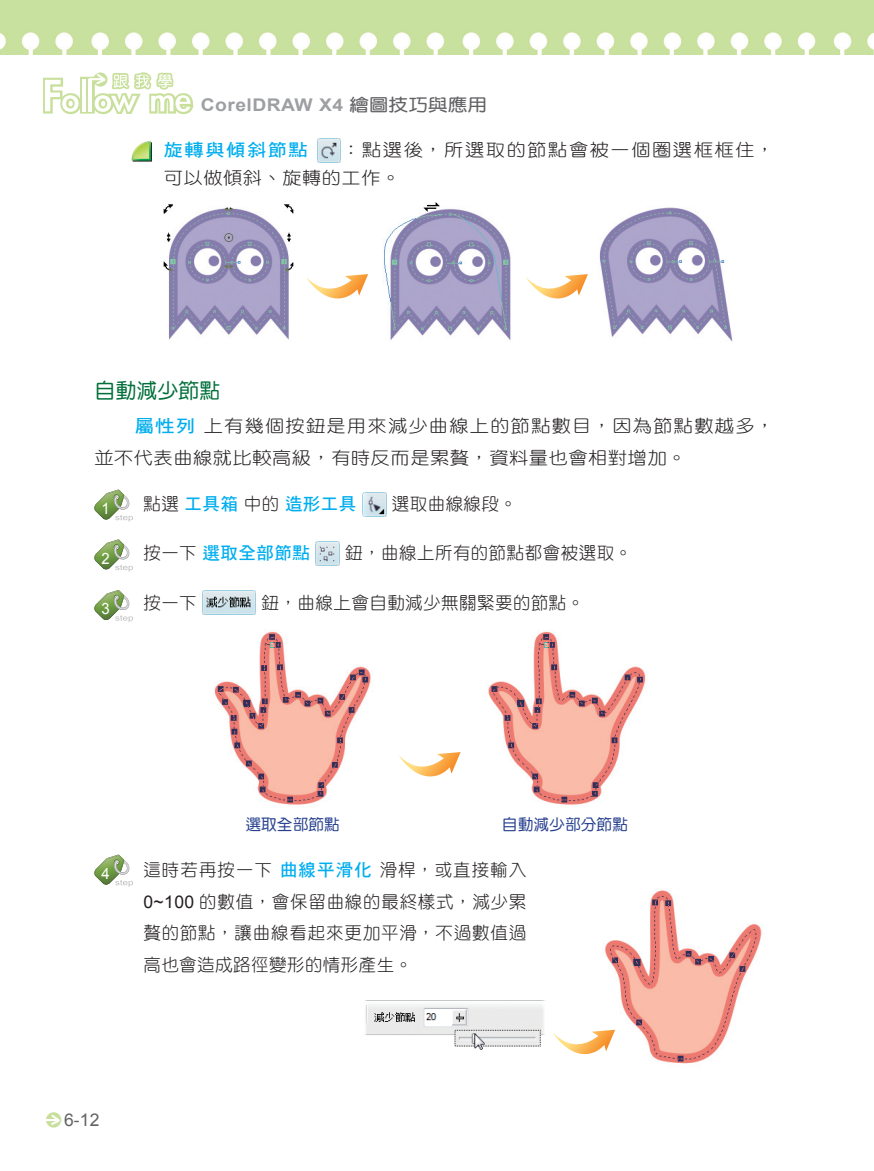
<style>
.page{position:relative;width:874px;height:1171px;background:#fff}
.page>*{position:absolute;margin:0;border:0;box-sizing:border-box;transform-origin:0 0}
.t1{font:21px "DF Yuan Std W5";color:#006f3a}
.t2{font:17.5px/31.5px "DF Yuan Std W3";letter-spacing:.025em;color:#231f20;text-align:justify}
.t3{font:17.5px/31.5px "DF Yuan Std W3";letter-spacing:.045em;color:#231f20;scale:1.1 1}
.t4{font:17.5px/28px "DF Yuan Std W3";letter-spacing:.08em;color:#231f20;scale:1.1 1}
.t5{font:17.5px "DF Hei Std W7";letter-spacing:.025em;color:#00aeef}
.t6{font:700 17.5px "Arial";letter-spacing:.025em;color:#9d9fa2;scale:1.1 1}
.t7{font:17.5px "DF Hei Std W7";letter-spacing:.08em;color:#00aeef;scale:1.1 1}
.t8{font:17.5px "Arial";color:#636366}
.t9{font:15.75px "DF Yuan Std W5";color:#253f8e}
.t10{font:15.58px "Arial";color:#fff;scale:.95 1}
.s1{font-family:"DF Yuan Std W7";font-weight:400;color:#636366}
.s2{font-family:"DF Hei Std W7";color:#00aeef}
.s3{font-family:"DF Yuan Std W3";color:#231f20}
.s4{font-family:"Arial"}
</style>
<div class="page">
<img style="left:0;top:0;width:873px;height:55px">
<svg style="left:43px;top:72px;width:150px;height:42px"></svg>
<div style="left:46px;top:1112px;width:15px;height:15px;background:#c8e09c;border-radius:50%"></div>
<svg style="left:46px;top:1115px;width:14px;height:10px"></svg>
<svg style="left:131px;top:141px;width:21px;height:21px"></svg>
<img style="left:317px;top:139px;width:24px;height:24px">
<img style="left:164px;top:204px;width:130px;height:136px">
<img style="left:384px;top:202px;width:127px;height:138px">
<img style="left:599px;top:207px;width:134px;height:135px">
<svg style="left:306px;top:274px;width:62px;height:25px"></svg>
<svg style="left:526px;top:274px;width:61px;height:25px"></svg>
<svg style="left:94px;top:489px;width:39px;height:33px"></svg>
<img style="left:362px;top:493px;width:24px;height:24px">
<svg style="left:94px;top:539px;width:39px;height:32px"></svg>
<img style="left:315px;top:542px;width:24px;height:24px">
<svg style="left:94px;top:590px;width:39px;height:32px"></svg>
<img style="left:202px;top:591px;width:54px;height:23px">
<img style="left:214px;top:631px;width:157px;height:174px">
<img style="left:488px;top:631px;width:158px;height:174px">
<svg style="left:399px;top:752px;width:61px;height:25px"></svg>
<svg style="left:94px;top:854px;width:39px;height:33px"></svg>
<img style="left:605px;top:890px;width:157px;height:174px">
<img style="left:365px;top:1005px;width:180px;height:44px">
<svg style="left:553px;top:1029px;width:62px;height:30px"></svg>
<p class="t6" style="left:200px;top:93px;width:262px">CorelDRAW X4 <span class="s1">繪圖技巧與應用</span></p>
<p class="t4" style="left:164px;top:135px;width:556px;text-indent:177px">：點選後，所選取的節點會被一個圈選框框住，可以做傾斜、旋轉的工作。</p>
<p class="t7" style="left:164px;top:140px;width:132px">旋轉與傾斜節點</p>
<p class="t1" style="left:94px;top:379px;width:127px">自動減少節點</p>
<p class="t3" style="left:94px;top:410px;width:619px;text-indent:40px"><span class="s2">屬性列</span>上有幾個按鈕是用來減少曲線上的節點數目，因為節點數越多，並不代表曲線就比較高級，有時反而是累贅，資料量也會相對增加。</p>
<p class="t10" style="left:101px;top:498px;width:10px">1</p>
<p class="t5" style="left:143px;top:494px;width:214px"><span class="s3">點選</span>工具箱<span class="s3">中的</span>造形工具</p>
<p class="t2" style="left:391px;top:487px;width:127px">選取曲線線段。</p>
<p class="t10" style="left:101px;top:548px;width:10px">2</p>
<p class="t5" style="left:143px;top:543px;width:168px"><span class="s3">按一下</span>選取全部節點</p>
<p class="t2" style="left:345px;top:537px;width:288px">鈕，曲線上所有的節點都會被選取。</p>
<p class="t10" style="left:101px;top:598px;width:10px">3</p>
<p class="t2" style="left:143px;top:586px;width:55px">按一下</p>
<p class="t2" style="left:261px;top:586px;width:324px">鈕，曲線上會自動減少無關緊要的節點。</p>
<p class="t9" style="left:245px;top:816px;width:96px">選取全部節點</p>
<p class="t9" style="left:501px;top:816px;width:127px">自動減少部分節點</p>
<p class="t10" style="left:101px;top:863px;width:10px">4</p>
<p class="t2" style="left:143px;top:854px;width:384px">這時若再按一下<span class="s2">曲線平滑化</span>滑桿，或直接輸入<span class="s4">0~100</span> 的數值，會保留曲線的最終樣式，減少累贅的節點，讓曲線看起來更加平滑，不過數值過高也會造成路徑變形的情形產生。</p>
<p class="t8" style="left:64px;top:1108px;width:37px">6-12</p>
</div>
